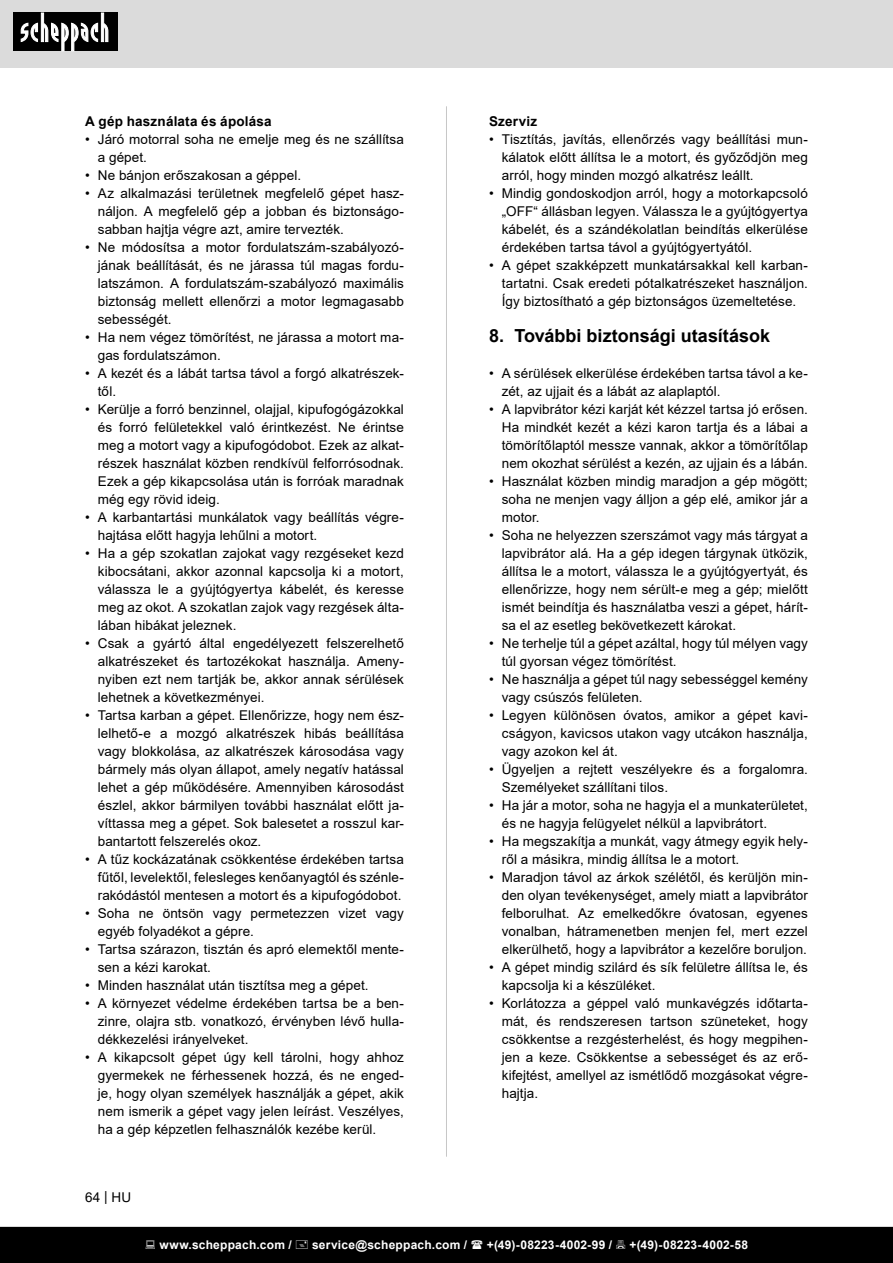
<style>
.page{position:relative;width:893px;height:1263px;background:#fff}
.page>*{position:absolute;margin:0;border:0;box-sizing:border-box;transform-origin:0 0}
.t1{font:700 18px "Arial";color:#000}
.t2{font:13.5px/18px "Arial";letter-spacing:.005em;color:#000;text-align:justify}
.Subheadline{font:700 13.5px "Arial";letter-spacing:.015em;color:#000}
.t3{font:700 12px "Arial";letter-spacing:.02em;color:#fff}
</style>
<div class="page">
<div style="left:0;top:0;width:893px;height:67px;background:#dbdbdb"></div>
<div style="left:13px;top:13px;width:105px;height:38px;background:#000"></div>
<svg style="left:21px;top:13px;width:87px;height:38px"></svg>
<hr style="left:446px;top:106px;width:1px;height:1051px;background:#c7c7c7">
<div style="left:0;top:1227px;width:893px;height:36px;background:#000"></div>
<p class="Subheadline" style="left:85px;top:112px;width:188px">A gép használata és ápolása</p>
<p class="t2" style="left:98px;top:130px;width:308px;text-indent:-13px">• Járó motorral soha ne emelje meg és ne szállítsa a gépet.</p>
<p class="t2" style="left:85px;top:166px;width:218px">• Ne bánjon erőszakosan a géppel.</p>
<p class="t2" style="left:98px;top:184px;width:308px;text-indent:-13px">• Az alkalmazási területnek megfelelő gépet hasz&shy;náljon. A megfelelő gép a jobban és biztonságo&shy;sabban hajtja végre azt, amire tervezték.</p>
<p class="t2" style="left:98px;top:238px;width:308px;text-indent:-13px">• Ne módosítsa a motor fordulatszám-szabályozó&shy;jának beállítását, és ne járassa túl magas fordu&shy;latszámon. A fordulatszám-szabályozó maximális biztonság mellett ellenőrzi a motor legmagasabb sebességét.</p>
<p class="t2" style="left:98px;top:328px;width:308px;text-indent:-13px">• Ha nem végez tömörítést, ne járassa a motort ma&shy;gas fordulatszámon.</p>
<p class="t2" style="left:98px;top:364px;width:308px;text-indent:-13px">• A kezét és a lábát tartsa távol a forgó alkatrészek&shy;től.</p>
<p class="t2" style="left:98px;top:400px;width:308px;text-indent:-13px">• Kerülje a forró benzinnel, olajjal, kipufogógázokkal és forró felületekkel való érintkezést. Ne érintse meg a motort vagy a kipufogódobot. Ezek az alkat&shy;részek használat közben rendkívül felforrósodnak.<br>Ezek a gép kikapcsolása után is forróak maradnak még egy rövid ideig.</p>
<p class="t2" style="left:98px;top:508px;width:308px;text-indent:-13px">• A karbantartási munkálatok vagy beállítás végre&shy;hajtása előtt hagyja lehűlni a motort.</p>
<p class="t2" style="left:98px;top:544px;width:308px;text-indent:-13px">• Ha a gép szokatlan zajokat vagy rezgéseket kezd kibocsátani, akkor azonnal kapcsolja ki a motort, válassza le a gyújtógyertya kábelét, és keresse meg az okot. A szokatlan zajok vagy rezgések álta&shy;lában hibákat jeleznek.</p>
<p class="t2" style="left:98px;top:634px;width:308px;text-indent:-13px">• Csak a gyártó által engedélyezett felszerelhető alkatrészeket és tartozékokat használja. Amen - nyiben ezt nem tartják be, akkor annak sérülések lehetnek a következményei.</p>
<p class="t2" style="left:98px;top:706px;width:308px;text-indent:-13px">• Tartsa karban a gépet. Ellenőrizze, hogy nem ész&shy;lelhető-e a mozgó alkatrészek hibás beállítása vagy blokkolása, az alkatrészek károsodása vagy bármely más olyan állapot, amely negatív hatással lehet a gép működésére. Amennyiben károsodást észlel, akkor bármilyen további használat előtt ja&shy;víttassa meg a gépet. Sok balesetet a rosszul kar&shy;bantartott felszerelés okoz.</p>
<p class="t2" style="left:98px;top:850px;width:308px;text-indent:-13px">• A tűz kockázatának csökkentése érdekében tartsa fűtől, levelektől, felesleges kenőanyagtól és szénle&shy;rakódástól mentesen a motort és a kipufogódobot.</p>
<p class="t2" style="left:98px;top:904px;width:308px;text-indent:-13px">• Soha ne öntsön vagy permetezzen vizet vagy egyéb folyadékot a gépre.</p>
<p class="t2" style="left:98px;top:940px;width:308px;text-indent:-13px">• Tartsa szárazon, tisztán és apró elemektől mente&shy;sen a kézi karokat.</p>
<p class="t2" style="left:85px;top:976px;width:285px">• Minden használat után tisztítsa meg a gépet.</p>
<p class="t2" style="left:98px;top:994px;width:308px;text-indent:-13px">• A környezet védelme érdekében tartsa be a ben&shy;zinre, olajra stb. vonatkozó, érvényben lévő hulla&shy;dékkezelési irányelveket.</p>
<p class="t2" style="left:98px;top:1048px;width:308px;text-indent:-13px">• A kikapcsolt gépet úgy kell tárolni, hogy ahhoz gyermekek ne férhessenek hozzá, és ne enged&shy;je, hogy olyan személyek használják a gépet, akik nem ismerik a gépet vagy jelen leírást. Veszélyes, ha a gép képzetlen felhasználók kezébe kerül.</p>
<p class="t2" style="left:85px;top:1188px;width:48px">64 | HU</p>
<p class="Subheadline" style="left:489px;top:112px;width:50px">Szerviz</p>
<p class="t2" style="left:502px;top:130px;width:308px;text-indent:-13px">• Tisztítás, javítás, ellenőrzés vagy beállítási mun&shy;kálatok előtt állítsa le a motort, és győződjön meg arról, hogy minden mozgó alkatrész leállt.</p>
<p class="t2" style="left:502px;top:184px;width:308px;text-indent:-13px">• Mindig gondoskodjon arról, hogy a motorkapcsoló „OFF“ állásban legyen. Válassza le a gyújtógyertya kábelét, és a szándékolatlan beindítás elkerülése érdekében tartsa távol a gyújtógyertyától.</p>
<p class="t2" style="left:502px;top:256px;width:308px;text-indent:-13px">• A gépet szakképzett munkatársakkal kell karban&shy;tartatni. Csak eredeti pótalkatrészeket használjon.<br>Így biztosítható a gép biztonságos üzemeltetése.</p>
<p class="t1" style="left:489px;top:323px;width:282px">8. További biztonsági utasítások</p>
<p class="t2" style="left:502px;top:364px;width:308px;text-indent:-13px">• A sérülések elkerülése érdekében tartsa távol a ke&shy;zét, az ujjait és a lábát az alaplaptól.</p>
<p class="t2" style="left:502px;top:400px;width:308px;text-indent:-13px">• A lapvibrátor kézi karját két kézzel tartsa jó erősen.<br>Ha mindkét kezét a kézi karon tartja és a lábai a tömörítőlaptól messze vannak, akkor a tömörítőlap nem okozhat sérülést a kezén, az ujjain és a lábán.</p>
<p class="t2" style="left:502px;top:472px;width:308px;text-indent:-13px">• Használat közben mindig maradjon a gép mögött; soha ne menjen vagy álljon a gép elé, amikor jár a motor.</p>
<p class="t2" style="left:502px;top:526px;width:308px;text-indent:-13px">• Soha ne helyezzen szerszámot vagy más tárgyat a lapvibrátor alá. Ha a gép idegen tárgynak ütközik, állítsa le a motort, válassza le a gyújtógyertyát, és ellenőrizze, hogy nem sérült-e meg a gép; mielőtt ismét beindítja és használatba veszi a gépet, hárít&shy;sa el az esetleg bekövetkezett károkat.</p>
<p class="t2" style="left:502px;top:634px;width:308px;text-indent:-13px">• Ne terhelje túl a gépet azáltal, hogy túl mélyen vagy túl gyorsan végez tömörítést.</p>
<p class="t2" style="left:502px;top:670px;width:308px;text-indent:-13px">• Ne használja a gépet túl nagy sebességgel kemény vagy csúszós felületen.</p>
<p class="t2" style="left:502px;top:706px;width:308px;text-indent:-13px">• Legyen különösen óvatos, amikor a gépet kavi&shy;cságyon, kavicsos utakon vagy utcákon használja, vagy azokon kel át.</p>
<p class="t2" style="left:502px;top:760px;width:308px;text-indent:-13px">• Ügyeljen a rejtett veszélyekre és a forgalomra.<br>Személyeket szállítani tilos.</p>
<p class="t2" style="left:502px;top:796px;width:308px;text-indent:-13px">• Ha jár a motor, soha ne hagyja el a munkaterületet, és ne hagyja felügyelet nélkül a lapvibrátort.</p>
<p class="t2" style="left:502px;top:832px;width:308px;text-indent:-13px">• Ha megszakítja a munkát, vagy átmegy egyik hely&shy;ről a másikra, mindig állítsa le a motort.</p>
<p class="t2" style="left:502px;top:868px;width:308px;text-indent:-13px">• Maradjon távol az árkok szélétől, és kerüljön min&shy;den olyan tevékenységet, amely miatt a lapvibrátor felborulhat. Az emelkedőkre óvatosan, egyenes vonalban, hátramenetben menjen fel, mert ezzel elkerülhető, hogy a lapvibrátor a kezelőre boruljon.</p>
<p class="t2" style="left:502px;top:958px;width:308px;text-indent:-13px">• A gépet mindig szilárd és sík felületre állítsa le, és kapcsolja ki a készüléket.</p>
<p class="t2" style="left:502px;top:994px;width:308px;text-indent:-13px">• Korlátozza a géppel való munkavégzés időtarta&shy;mát, és rendszeresen tartson szüneteket, hogy csökkentse a rezgésterhelést, és hogy megpihen&shy;jen a keze. Csökkentse a sebességet és az erő&shy;kifejtést, amellyel az ismétlődő mozgásokat végre&shy;hajtja.</p>
<p class="t3" style="left:159px;top:1236px;width:134px">www.scheppach.com /</p>
<p class="t3" style="left:312px;top:1236px;width:157px">service@scheppach.com /</p>
<p class="t3" style="left:487px;top:1236px;width:127px">+(49)-08223-4002-99 /</p>
<p class="t3" style="left:629px;top:1236px;width:120px">+(49)-08223-4002-58</p>
</div>
